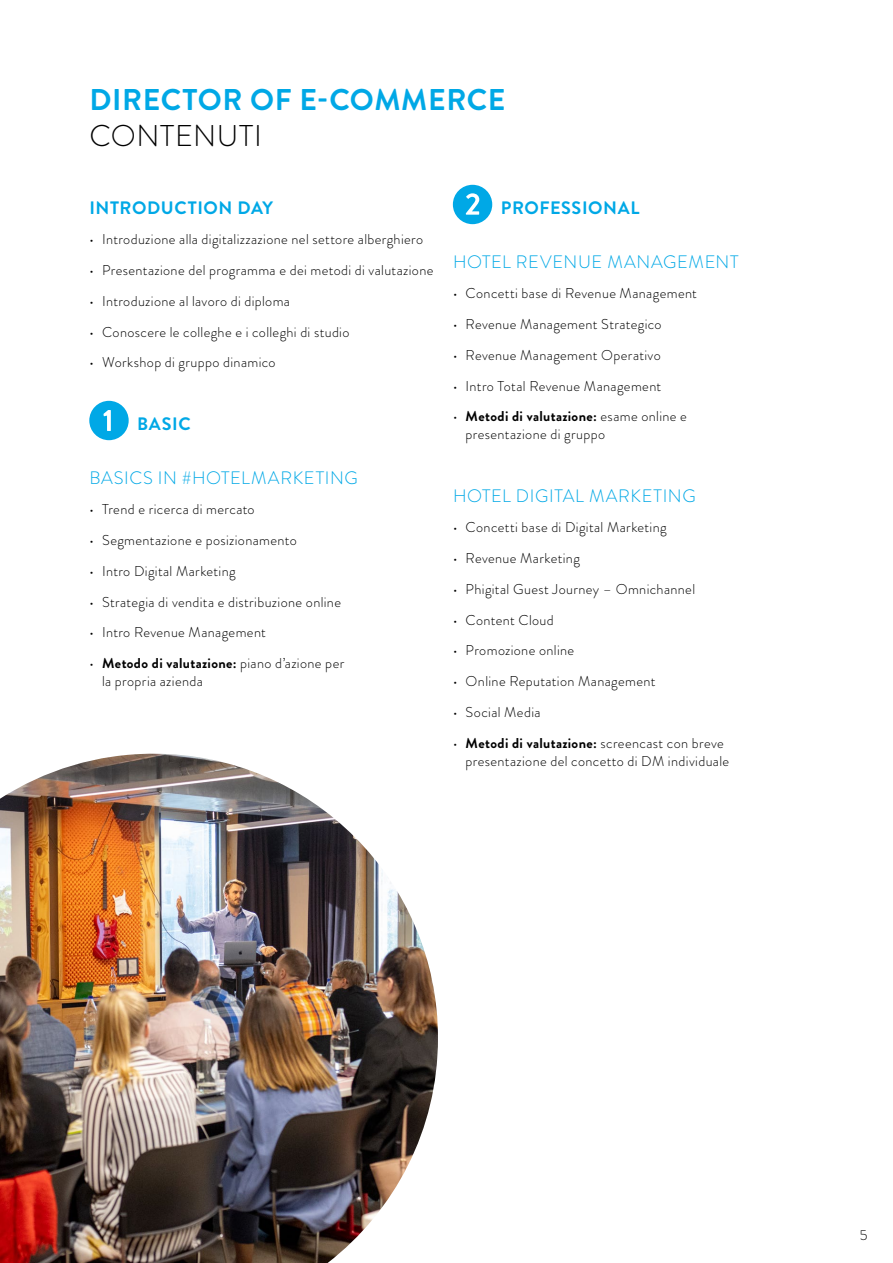
<style>
.page{position:relative;width:893px;height:1263px;background:#fff}
.page>*{position:absolute;margin:0;border:0;box-sizing:border-box;transform-origin:0 0}
.titel_bold{font:700 30px "Brandon Grotesque";letter-spacing:.02em;color:#00a8e6}
.titel_light{font:300 30px "Brandon Grotesque";letter-spacing:.025em;color:#000}
.untertitel_bvr{font:300 18px "Brandon Grotesque";letter-spacing:.035em;color:#00a8e6}
.untertitel_bvr-2{font:700 18px "Brandon Grotesque";letter-spacing:.035em;color:#00a8e6}
.t1{font:300 14.25px/18px "Brandon Grotesque";letter-spacing:.025em;color:#000}
.s1{font-weight:700}
</style>
<div class="page">
<img style="left:0;top:754px;width:438px;height:509px">
<div style="left:453px;top:185px;width:39px;height:39px;background:#00a8e6;border-radius:50%"></div>
<svg style="left:466px;top:193px;width:13px;height:22px"></svg>
<div style="left:89px;top:401px;width:40px;height:39px;background:#00a8e6;border-radius:50%"></div>
<svg style="left:103px;top:410px;width:8px;height:21px"></svg>
<p class="titel_bold" style="left:90px;top:79px;width:417px">DIRECTOR OF E-COMMERCE</p>
<p class="titel_light" style="left:90px;top:115px;width:174px">CONTENUTI</p>
<p class="untertitel_bvr-2" style="left:89px;top:195px;width:185px">INTRODUCTION DAY</p>
<p class="t1" style="left:89px;top:231px;width:335px">• Introduzione alla digitalizzazione nel settore alberghiero</p>
<p class="t1" style="left:89px;top:261px;width:346px">• Presentazione del programma e dei metodi di valutazione</p>
<p class="t1" style="left:89px;top:292px;width:202px">• Introduzione al lavoro di diploma</p>
<p class="t1" style="left:89px;top:323px;width:262px">• Conoscere le colleghe e i colleghi di studio</p>
<p class="t1" style="left:89px;top:354px;width:188px">• Workshop di gruppo dinamico</p>
<p class="untertitel_bvr-2" style="left:137px;top:411px;width:55px">BASIC</p>
<p class="untertitel_bvr" style="left:89px;top:465px;width:270px">BASICS IN #HOTELMARKETING</p>
<p class="t1" style="left:89px;top:501px;width:167px">• Trend e ricerca di mercato</p>
<p class="t1" style="left:89px;top:531px;width:209px">• Segmentazione e posizionamento</p>
<p class="t1" style="left:89px;top:562px;width:148px">• Intro Digital Marketing</p>
<p class="t1" style="left:89px;top:593px;width:253px">• Strategia di vendita e distribuzione online</p>
<p class="t1" style="left:89px;top:624px;width:178px">• Intro Revenue Management</p>
<p class="t1" style="left:102px;top:654px;width:244px;text-indent:-13px">• <span class="s1">Metodo di valutazione:</span> piano d’azione per la propria azienda</p>
<p class="untertitel_bvr-2" style="left:501px;top:195px;width:140px">PROFESSIONAL</p>
<p class="untertitel_bvr" style="left:453px;top:249px;width:287px">HOTEL REVENUE MANAGEMENT</p>
<p class="t1" style="left:453px;top:285px;width:246px">• Concetti base di Revenue Management</p>
<p class="t1" style="left:453px;top:315px;width:210px">• Revenue Management Strategico</p>
<p class="t1" style="left:453px;top:346px;width:209px">• Revenue Management Operativo</p>
<p class="t1" style="left:453px;top:377px;width:210px">• Intro Total Revenue Management</p>
<p class="t1" style="left:466px;top:408px;width:223px;text-indent:-13px">• <span class="s1">Metodi di valutazione:</span> esame online e presentazione di gruppo</p>
<p class="untertitel_bvr" style="left:453px;top:483px;width:244px">HOTEL DIGITAL MARKETING</p>
<p class="t1" style="left:453px;top:519px;width:215px">• Concetti base di Digital Marketing</p>
<p class="t1" style="left:453px;top:549px;width:129px">• Revenue Marketing</p>
<p class="t1" style="left:453px;top:580px;width:244px">• Phigital Guest Journey – Omnichannel</p>
<p class="t1" style="left:453px;top:611px;width:102px">• Content Cloud</p>
<p class="t1" style="left:453px;top:642px;width:123px">• Promozione online</p>
<p class="t1" style="left:453px;top:672px;width:204px">• Online Reputation Management</p>
<p class="t1" style="left:453px;top:703px;width:89px">• Social Media</p>
<p class="t1" style="left:466px;top:734px;width:265px;text-indent:-13px">• <span class="s1">Metodi di valutazione:</span> screencast con breve presentazione del concetto di DM individuale</p>
<p class="t1" style="left:860px;top:1226px;width:9px">5</p>
</div>
